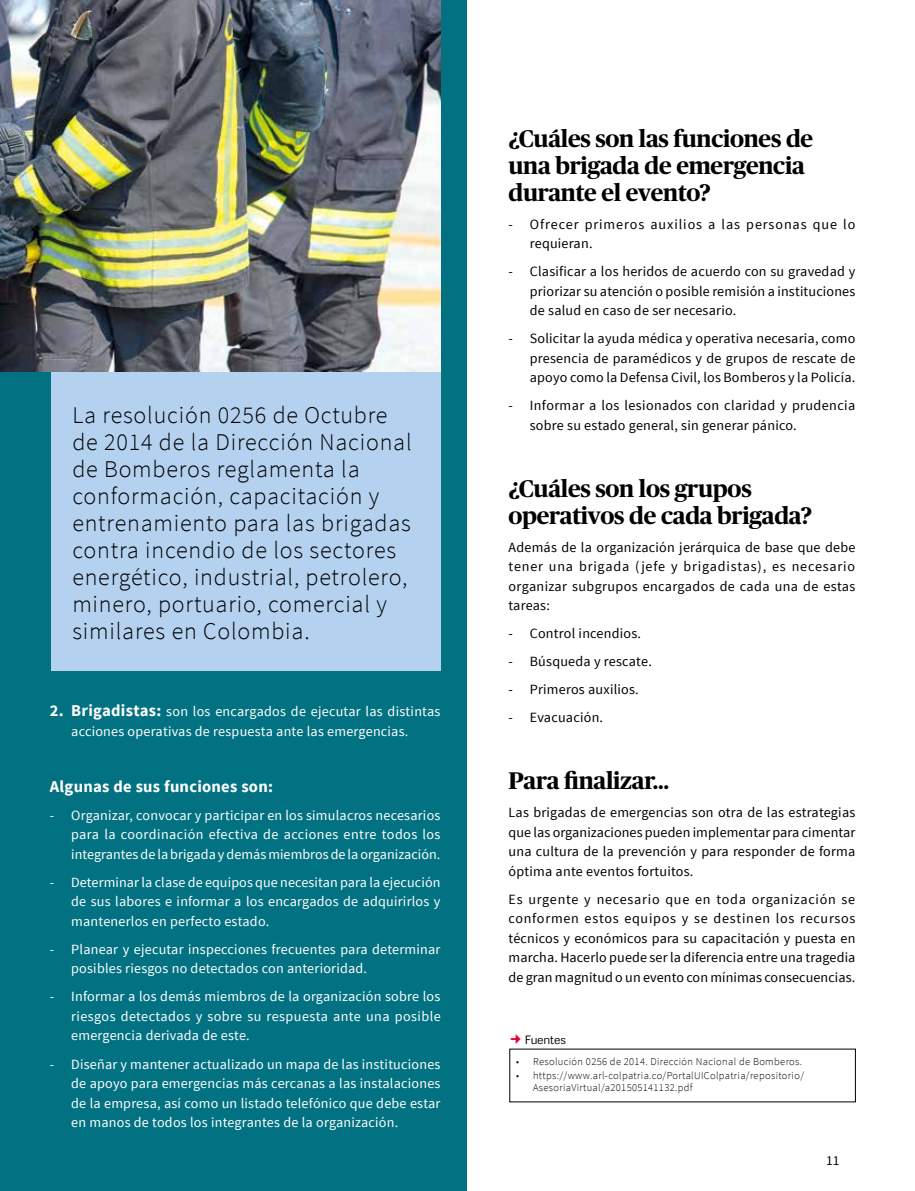
<style>
.page{position:relative;width:915px;height:1191px;background:#fff}
.page>*{position:absolute;margin:0;border:0;box-sizing:border-box;transform-origin:0 0}
.t1{font:300 24px/27px "Source Sans Pro";letter-spacing:.035em;color:#000}
.t2{font:700 24px/27px "Publico Headline";letter-spacing:-.01em;color:#000}
.t3{font:700 16.5px "Source Sans Pro";letter-spacing:.015em;color:#fff}
.t4{font:14.1px/19.5px "Source Sans Pro";letter-spacing:.015em;color:#000;text-align:justify}
.t5{font:14.1px/19.5px "Source Sans Pro";letter-spacing:.015em;color:#fff;text-align:justify}
.t6{font:14.1px/19.5px "Source Sans Pro";letter-spacing:.065em;color:#000}
.t7{font:13.5px "Source Sans Pro";color:#000}
.t8{font:12px "Metrophobic";letter-spacing:-.02em;color:#000}
.t9{font:300 10.5px/12px "Source Sans Pro";letter-spacing:.035em;color:#000}
.s1{font-weight:700;font-size:16.5px}
</style>
<div class="page">
<div style="left:0;top:0;width:466px;height:1191px;background:#027181"></div>
<img style="left:0;top:0;width:440px;height:372px">
<div style="left:51px;top:372px;width:389px;height:298px;background:#b4d2ef"></div>
<p class="t1" style="left:72px;top:402px;width:341px">La resolución 0256 de Octubre de 2014 de la Dirección Nacional de Bomberos reglamenta la conformación, capacitación y entrenamiento para las brigadas contra incendio de los sectores energético, industrial, petrolero, minero, portuario, comercial y similares en Colombia.</p>
<p class="t5" style="left:71px;top:702px;width:370px;text-indent:-21px"><span class="s1">2. Brigadistas:</span> son los encargados de ejecutar las distintas acciones operativas de respuesta ante las emergencias.</p>
<p class="t3" style="left:50px;top:776px;width:224px">Algunas de sus funciones son:</p>
<p class="t5" style="left:71px;top:805px;width:370px;text-indent:-21px">- Organizar, convocar y participar en los simulacros necesarios para la coordinación efectiva de acciones entre todos los integrantes de la brigada y demás miembros de la organización.</p>
<p class="t5" style="left:71px;top:872px;width:370px;text-indent:-21px">- Determinar la clase de equipos que necesitan para la ejecución de sus labores e informar a los encargados de adquirirlos y mantenerlos en perfecto estado.</p>
<p class="t5" style="left:71px;top:939px;width:370px;text-indent:-21px">- Planear y ejecutar inspecciones frecuentes para determinar posibles riesgos no detectados con anterioridad.</p>
<p class="t5" style="left:71px;top:987px;width:371px;text-indent:-21px">- Informar a los demás miembros de la organización sobre los riesgos detectados y sobre su respuesta ante una posible emergencia derivada de este.</p>
<p class="t5" style="left:71px;top:1054px;width:370px;text-indent:-21px">- Diseñar y mantener actualizado un mapa de las instituciones de apoyo para emergencias más cercanas a las instalaciones de la empresa, así como un listado telefónico que debe estar en manos de todos los integrantes de la organización.</p>
<h1 class="t2" style="left:508px;top:123px;width:306px">¿Cuáles son las funciones de una brigada de emergencia durante el evento?</h1>
<p class="t6" style="left:529px;top:215px;width:327px;text-indent:-21px">- Ofrecer primeros auxilios a las personas que lo requieran.</p>
<p class="t4" style="left:529px;top:262px;width:327px;text-indent:-21px">- Clasificar a los heridos de acuerdo con su gravedad y priorizar su atención o posible remisión a instituciones de salud en caso de ser necesario.</p>
<p class="t4" style="left:529px;top:329px;width:327px;text-indent:-21px">- Solicitar la ayuda médica y operativa necesaria, como presencia de paramédicos y de grupos de rescate de apoyo como la Defensa Civil, los Bomberos y la Policía.</p>
<p class="t4" style="left:529px;top:396px;width:327px;text-indent:-21px">- Informar a los lesionados con claridad y prudencia sobre su estado general, sin generar pánico.</p>
<h1 class="t2" style="left:508px;top:473px;width:305px">¿Cuáles son los grupos operativos de cada brigada?</h1>
<p class="t4" style="left:508px;top:537px;width:348px">Además de la organización jerárquica de base que debe tener una brigada (jefe y brigadistas), es necesario organizar subgrupos encargados de cada una de estas tareas:</p>
<p class="t4" style="left:508px;top:624px;width:134px">- Control incendios.</p>
<p class="t4" style="left:508px;top:652px;width:145px">- Búsqueda y rescate.</p>
<p class="t4" style="left:508px;top:680px;width:132px">- Primeros auxilios.</p>
<p class="t4" style="left:508px;top:708px;width:96px">- Evacuación.</p>
<h1 class="t2" style="left:508px;top:766px;width:162px">Para finalizar…</h1>
<p class="t4" style="left:508px;top:803px;width:348px">Las brigadas de emergencias son otra de las estrategias que las organizaciones pueden implementar para cimentar una cultura de la prevención y para responder de forma óptima ante eventos fortuitos.</p>
<p class="t4" style="left:508px;top:889px;width:348px">Es urgente y necesario que en toda organización se conformen estos equipos y se destinen los recursos técnicos y económicos para su capacitación y puesta en marcha. Hacerlo puede ser la diferencia entre una tragedia de gran magnitud o un evento con mínimas consecuencias.</p>
<p class="t8" style="left:525px;top:1032px;width:42px">Fuentes</p>
<p class="t9" style="left:516px;top:1055px;width:287px">• Resolución 0256 de 2014. Dirección Nacional de Bomberos.</p>
<p class="t9" style="left:533px;top:1070px;width:272px;text-indent:-17px">• https://www.arl-colpatria.co/PortalUIColpatria/repositorio/<br>AsesoriaVirtual/a201505141132.pdf</p>
<p class="t7" style="left:825px;top:1151px;width:15px">11</p>
</div>
